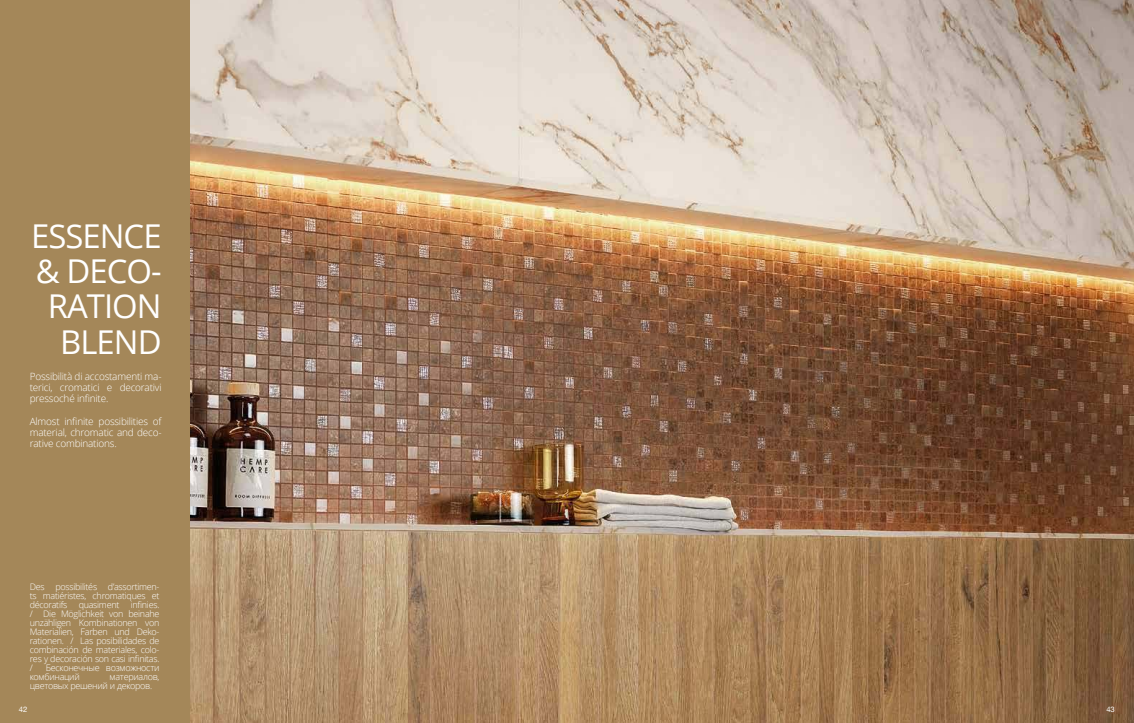
<style>
.page{position:relative;width:1134px;height:723px;background:#a48759}
.page>*{position:absolute;margin:0;border:0;box-sizing:border-box;transform-origin:0 0}
.t1{font:32.8px/35.1px "Open Sans";letter-spacing:-.03em;color:#fff;text-align:right}
.t2{font:300 10px/11px "Open Sans";letter-spacing:-.02em;color:#fff;text-align:justify}
.t3{font:300 9px/9px "Open Sans";letter-spacing:-.03em;color:#fff;text-align:justify}
.t4{font:7.7px "Helvetica Neue LT Com";color:#fff}
</style>
<div class="page">
<img style="left:191px;top:0;width:943px;height:723px">
<h1 class="t1" style="left:31px;top:222px;width:132px">ESSENCE &amp; DECO-<br>RATION<br>BLEND</h1>
<p class="t2" style="left:30px;top:370px;width:133px">Possibilità di accostamenti ma&shy;terici, cromatici e decorativi pressoché infinite.</p>
<p class="t2" style="left:30px;top:416px;width:133px">Almost infinite possibilities of material, chromatic and deco&shy;rative combinations.</p>
<p class="t3" style="left:30px;top:582px;width:131px">Des possibilités d’assortimen&shy;ts matiéristes, chromatiques et décoratifs</p>
<p class="t3" style="left:30px;top:600px;width:131px;text-indent:101px">infinies. / Die Möglichkeit von beinahe unzähligen Kombinationen von Materialien, Farben und Deko&shy;rationen. / Las posibilidades de combinación de materiales, colo&shy;res y decoración son casi infinitas. /</p>
<p class="t3" style="left:79px;top:600px;width:42px">quasiment</p>
<p class="t3" style="left:30px;top:663px;width:131px;text-indent:16px">Бесконечные возможности комбинаций</p>
<p class="t3" style="left:30px;top:672px;width:131px;text-indent:80px">материалов, цветовых решений и декоров.</p>
<p class="t4" style="left:19px;top:704px;width:10px">42</p>
<p class="t4" style="left:1106px;top:704px;width:10px">43</p>
</div>
